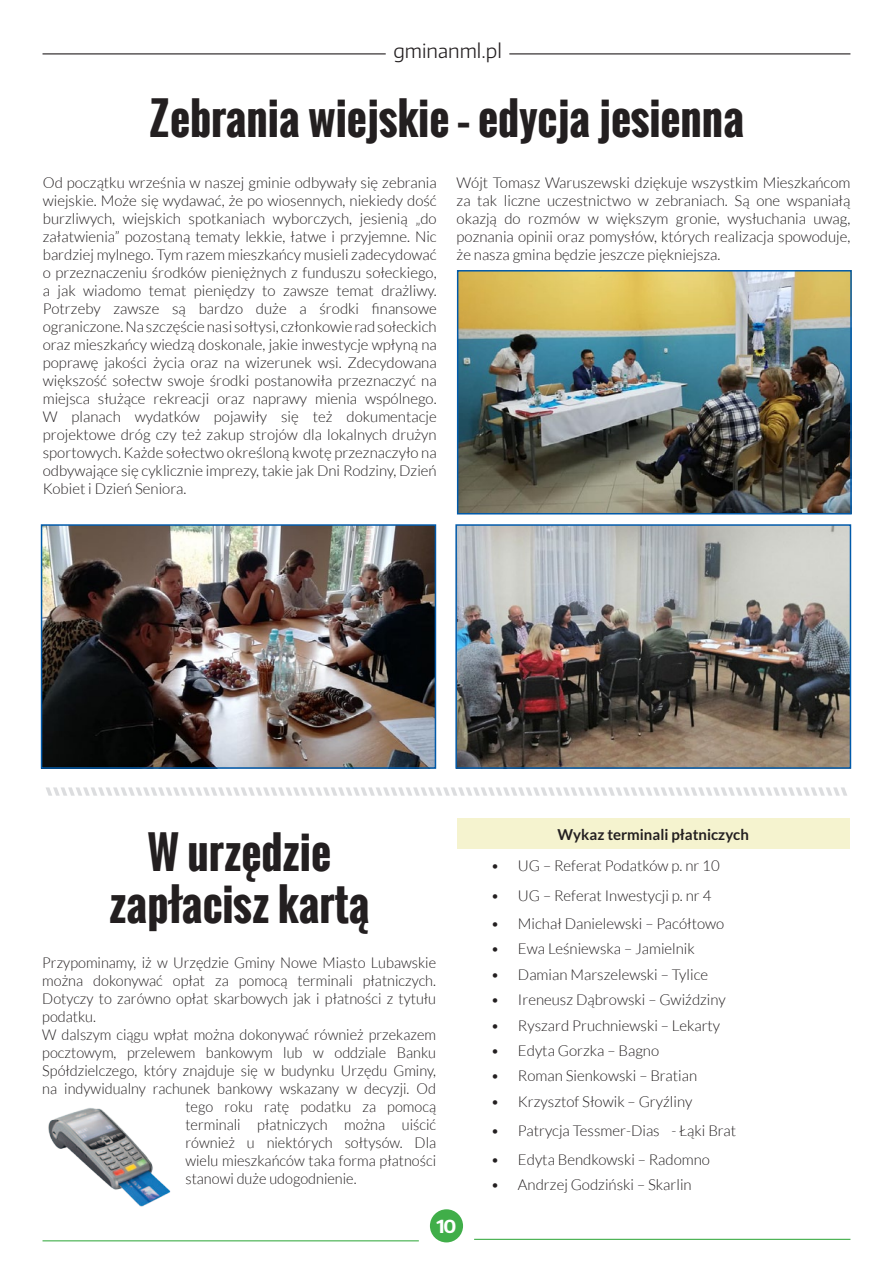
<style>
.page{position:relative;width:893px;height:1263px;background:#fff}
.page>*{position:absolute;margin:0;border:0;box-sizing:border-box;transform-origin:0 0}
.t1{font:700 43.5px/52.2px "Oswald";color:#231f20;text-align:center}
.t2{font:300 19.5px "Encode Sans";color:#231f20}
.t3{font:700 18px "Encode Sans";color:#fff}
.t4{font:300 15px/18px "Lato";color:#231f20;text-align:justify}
.t5{font:700 15px "Lato";color:#231f20}
</style>
<div class="page">
<hr style="left:43px;top:53px;width:343px;height:1px;background:#231f20">
<hr style="left:509px;top:53px;width:341px;height:1px;background:#231f20">
<img style="left:44px;top:527px;width:389px;height:239px">
<div style="left:41px;top:524px;width:395px;height:245px;border:2px solid #015aaa"></div>
<img style="left:460px;top:273px;width:389px;height:238px">
<div style="left:457px;top:270px;width:395px;height:244px;border:2px solid #015aaa"></div>
<svg style="left:46px;top:787px;width:801px;height:9px"></svg>
<img style="left:48px;top:1108px;width:123px;height:99px">
<div style="left:457px;top:819px;width:392px;height:30px;background:#f5f3cf"></div>
<img style="left:458px;top:527px;width:390px;height:239px">
<div style="left:455px;top:524px;width:396px;height:245px;border:2px solid #015aaa"></div>
<div style="left:430px;top:1209px;width:33px;height:33px;background:#40ae49;border-radius:50%"></div>
<hr style="left:43px;top:1240px;width:376px;height:1px;background:#40ae49">
<hr style="left:474px;top:1239px;width:376px;height:1px;background:#40ae49">
<h2 class="t2" style="left:393px;top:38px;width:110px">gminanml.pl</h2>
<h1 class="t1" style="left:149px;top:93px;width:597px">Zebrania wiejskie – edycja jesienna</h1>
<p class="t4" style="left:43px;top:173px;width:395px">Od początku września w naszej gminie odbywały się zebrania wiejskie. Może się wydawać, że po wiosennych, niekiedy dość burzliwych, wiejskich spotkaniach wyborczych, jesienią „do załatwienia” pozostaną tematy lekkie, łatwe i przyjemne. Nic bardziej mylnego. Tym razem mieszkańcy musieli zadecydować o przeznaczeniu środków pieniężnych z funduszu sołeckiego, a jak wiadomo temat pieniędzy to zawsze temat drażliwy.<br>Potrzeby zawsze są bardzo duże a środki finansowe ograniczone. Na szczęście nasi sołtysi, członkowie rad sołeckich oraz mieszkańcy wiedzą doskonale, jakie inwestycje wpłyną na poprawę jakości życia oraz na wizerunek wsi. Zdecydowana większość sołectw swoje środki postanowiła przeznaczyć na miejsca służące rekreacji oraz naprawy mienia wspólnego.<br>W planach wydatków pojawiły się też dokumentacje projektowe dróg czy też zakup strojów dla lokalnych drużyn sportowych. Każde sołectwo określoną kwotę przeznaczyło na odbywające się cyklicznie imprezy, takie jak Dni Rodziny, Dzień Kobiet i Dzień Seniora.</p>
<p class="t4" style="left:457px;top:173px;width:395px">Wójt Tomasz Waruszewski dziękuje wszystkim Mieszkańcom za tak liczne uczestnictwo w zebraniach. Są one wspaniałą okazją do rozmów w większym gronie, wysłuchania uwag, poznania opinii oraz pomysłów, których realizacja spowoduje, że nasza gmina będzie jeszcze piękniejsza.</p>
<h1 class="t1" style="left:109px;top:826px;width:262px">W urzędzie zapłacisz kartą</h1>
<p class="t5" style="left:558px;top:826px;width:193px">Wykaz terminali płatniczych</p>
<p class="t4" style="left:491px;top:856px;width:230px">• UG – Referat Podatków p. nr 10</p>
<p class="t4" style="left:491px;top:887px;width:222px">• UG – Referat Inwestycji p. nr 4</p>
<p class="t4" style="left:491px;top:914px;width:235px">• Michał Danielewski – Pacółtowo</p>
<p class="t4" style="left:491px;top:940px;width:205px">• Ewa Leśniewska – Jamielnik</p>
<p class="t4" style="left:491px;top:965px;width:219px">• Damian Marszelewski – Tylice</p>
<p class="t4" style="left:491px;top:990px;width:236px">• Ireneusz Dąbrowski – Gwiździny</p>
<p class="t4" style="left:491px;top:1016px;width:231px">• Ryszard Pruchniewski – Lekarty</p>
<p class="t4" style="left:491px;top:1042px;width:170px">• Edyta Gorzka – Bagno</p>
<p class="t4" style="left:491px;top:1066px;width:208px">• Roman Sienkowski – Bratian</p>
<p class="t4" style="left:491px;top:1092px;width:203px">• Krzysztof Słowik – Gryźliny</p>
<p class="t4" style="left:491px;top:1121px;width:247px">• Patrycja Tessmer-Dias - Łąki Brat</p>
<p class="t4" style="left:491px;top:1150px;width:221px">• Edyta Bendkowski – Radomno</p>
<p class="t4" style="left:491px;top:1176px;width:202px">• Andrzej Godziński – Skarlin</p>
<p class="t4" style="left:42px;top:953px;width:395px">Przypominamy, iż w Urzędzie Gminy Nowe Miasto Lubawskie</p>
<p class="t4" style="left:42px;top:971px;width:395px">można dokonywać opłat za pomocą terminali płatniczych.</p>
<p class="t4" style="left:42px;top:989px;width:395px">Dotyczy to zarówno opłat skarbowych jak i płatności z tytułu</p>
<p class="t4" style="left:42px;top:1007px;width:55px">podatku.</p>
<p class="t4" style="left:42px;top:1025px;width:395px">W dalszym ciągu wpłat można dokonywać również przekazem</p>
<p class="t4" style="left:42px;top:1043px;width:395px">pocztowym, przelewem bankowym lub w oddziale Banku</p>
<p class="t4" style="left:42px;top:1061px;width:395px">Spółdzielczego, który znajduje się w budynku Urzędu Gminy,</p>
<p class="t4" style="left:42px;top:1079px;width:395px">na indywidualny rachunek bankowy wskazany w decyzji. Od</p>
<p class="t4" style="left:185px;top:1097px;width:252px">tego roku ratę podatku za pomocą</p>
<p class="t4" style="left:185px;top:1115px;width:252px">terminali płatniczych można uiścić</p>
<p class="t4" style="left:185px;top:1133px;width:252px">również u niektórych sołtysów. Dla</p>
<p class="t4" style="left:185px;top:1151px;width:252px">wielu mieszkańców taka forma płatności</p>
<p class="t4" style="left:185px;top:1169px;width:173px">stanowi duże udogodnienie.</p>
<p class="t3" style="left:436px;top:1214px;width:22px">10</p>
</div>
